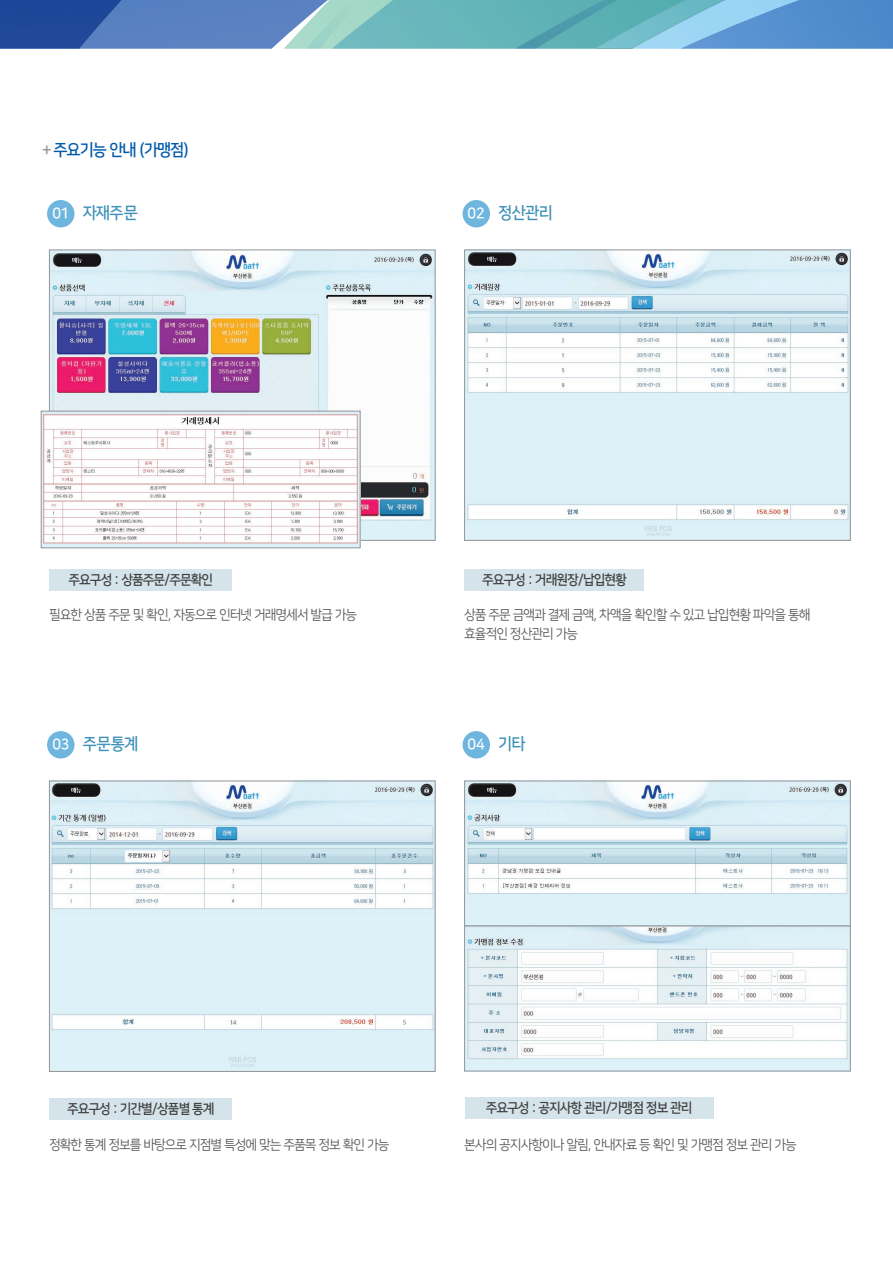
<style>
.page{position:relative;width:893px;height:1263px;background:#fff}
.page>*{position:absolute;margin:0;border:0;box-sizing:border-box;transform-origin:0 0}
.t1{font:16.5px "Nanum Square ac B";letter-spacing:.01em;color:#4092b9;scale:.95 1}
.t2{font:16.5px "Nanum Square ac B";letter-spacing:-.025em;color:#015aaa;scale:.95 1}
.t3{font:15px "Nanum Square ac B";color:#fff;scale:.95 1}
.t4{font:13.5px/19.5px "Nanum Square ac R";letter-spacing:-.025em;color:#57585a;scale:.95 1}
.t5{font:13.5px "Nanum Square ac B";letter-spacing:-.025em;color:#3e3e3f;scale:.95 1}
.s1{color:#939598}
.s2{font-size:15px;color:#fff}
.s3{font-size:16.5px;color:#4092b9}
</style>
<div class="page">
<img style="left:51px;top:252px;width:382px;height:287px">
<img style="left:43px;top:413px;width:315px;height:133px">
<div style="left:41px;top:411px;width:319px;height:137px;border:1px solid #939598"></div>
<img style="left:466px;top:252px;width:383px;height:287px">
<div style="left:464px;top:250px;width:387px;height:291px;border:1px solid #939598"></div>
<img style="left:51px;top:783px;width:382px;height:287px">
<div style="left:49px;top:781px;width:386px;height:291px;border:1px solid #939598"></div>
<img style="left:466px;top:783px;width:383px;height:286px">
<div style="left:464px;top:781px;width:387px;height:145px;border:1px solid #939598"></div>
<div style="left:464px;top:926px;width:387px;height:145px;border:1px solid #939598"></div>
<svg style="left:0;top:0;width:893px;height:49px;background:#609bc0"></svg>
<div style="left:49px;top:569px;width:183px;height:22px;background:#d5e3ea"></div>
<div style="left:49px;top:1098px;width:183px;height:22px;background:#d5e3ea"></div>
<div style="left:465px;top:1097px;width:248px;height:22px;background:#d5e3ea"></div>
<div style="left:465px;top:569px;width:179px;height:22px;background:#d5e3ea"></div>
<div style="left:47px;top:200px;width:27px;height:27px;background:#6fb6df;border-radius:50%"></div>
<div style="left:463px;top:200px;width:27px;height:27px;background:#6fb6df;border-radius:50%"></div>
<div style="left:47px;top:731px;width:27px;height:27px;background:#6fb6df;border-radius:50%"></div>
<div style="left:463px;top:731px;width:27px;height:27px;background:#6fb6df;border-radius:50%"></div>
<p class="t2" style="left:40px;top:141px;width:158px"><span class="s1">＋</span>주요기능 안내 (가맹점)</p>
<p class="t1" style="left:53px;top:204px;width:91px"><span class="s2">01</span> 자재주문</p>
<p class="t1" style="left:468px;top:204px;width:91px"><span class="s2">02</span> 정산관리</p>
<p class="t5" style="left:69px;top:572px;width:153px">주요구성 : 상품주문/주문확인</p>
<p class="t5" style="left:482px;top:572px;width:153px">주요구성 : 거래원장/납입현황</p>
<p class="t4" style="left:49px;top:605px;width:325px">필요한 상품 주문 및 확인, 자동으로 인터넷 거래명세서 발급 가능</p>
<p class="t4" style="left:465px;top:605px;width:365px">상품 주문 금액과 결제 금액, 차액을 확인할 수 있고 납입현황 파악을 통해 효율적인 정산관리 가능</p>
<p class="t1" style="left:53px;top:735px;width:91px"><span class="s2">03</span> 주문통계</p>
<p class="t3" style="left:467px;top:737px;width:62px">04 <span class="s3">기타</span></p>
<p class="t5" style="left:67px;top:1101px;width:156px">주요구성 : 기간별/상품별 통계</p>
<p class="t5" style="left:486px;top:1100px;width:219px">주요구성 : 공지사항 관리/가맹점 정보 관리</p>
<p class="t4" style="left:49px;top:1136px;width:359px">정확한 통계 정보를 바탕으로 지점별 특성에 맞는 주품목 정보 확인 가능</p>
<p class="t4" style="left:465px;top:1136px;width:351px">본사의 공지사항이나 알림, 안내자료 등 확인 및 가맹점 정보 관리 가능</p>
</div>
